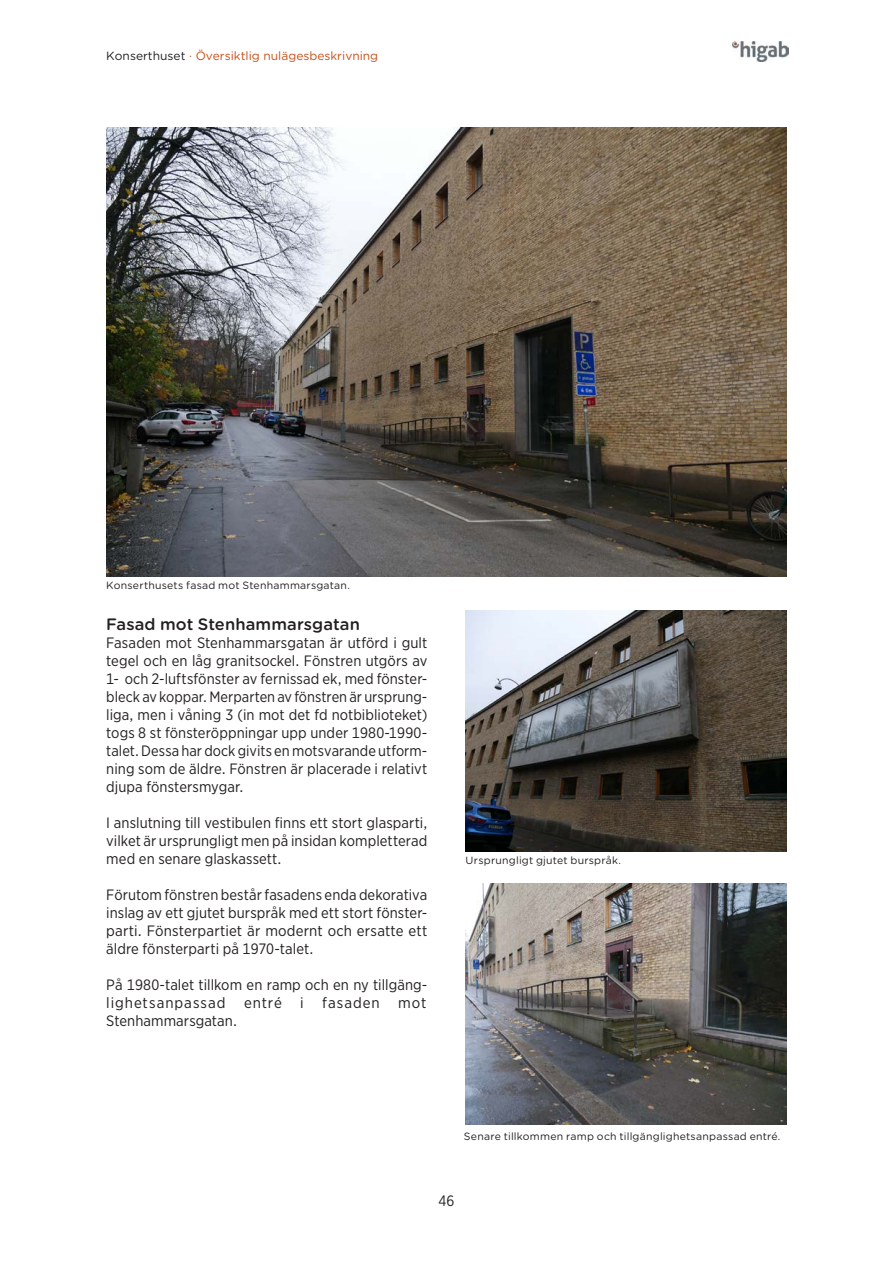
<style>
.page{position:relative;width:893px;height:1263px;background:#fff}
.page>*{position:absolute;margin:0;border:0;box-sizing:border-box;transform-origin:0 0}
.Underrubrik{font:500 16.5px "Gotham Rounded";letter-spacing:.005em;color:#231f20}
.Brödtext{font:15px/18px "Gotham Narrow";letter-spacing:.01em;color:#231f20;text-align:justify}
.t1{font:12px "Gotham Rounded";color:#c74f18}
.Bildtext{font:10.5px "Gotham Rounded";letter-spacing:.02em;color:#231f20}
.s1{color:#231f20}
</style>
<div class="page">
<img style="left:732px;top:41px;width:57px;height:21px">
<img style="left:106px;top:128px;width:681px;height:448px">
<img style="left:466px;top:610px;width:321px;height:241px">
<img style="left:466px;top:884px;width:321px;height:241px">
<p class="t1" style="left:106px;top:47px;width:273px"><span class="s1">Konserthuset</span> · Översiktlig nulägesbeskrivning</p>
<p class="Bildtext" style="left:106px;top:578px;width:245px">Konserthusets fasad mot Stenhammarsgatan.</p>
<p class="Underrubrik" style="left:106px;top:612px;width:255px">Fasad mot Stenhammarsgatan</p>
<p class="Brödtext" style="left:106px;top:633px;width:323px">Fasaden mot Stenhammarsgatan är utförd i gult tegel och en låg granitsockel. Fönstren utgörs av 1- och 2-luftsfönster av fernissad ek, med fönster&shy;bleck av koppar. Merparten av fönstren är ursprung&shy;liga, men i våning 3 (in mot det fd notbiblioteket) togs 8 st fönsteröppningar upp under 1980-1990- talet. Dessa har dock givits en motsvarande utform&shy;ning som de äldre. Fönstren är placerade i relativt djupa fönstersmygar.</p>
<p class="Brödtext" style="left:106px;top:813px;width:323px">I anslutning till vestibulen finns ett stort glasparti, vilket är ursprungligt men på insidan kompletterad med en senare glaskassett.</p>
<p class="Brödtext" style="left:106px;top:885px;width:323px">Förutom fönstren består fasadens enda dekorativa inslag av ett gjutet burspråk med ett stort fönster&shy;parti. Fönsterpartiet är modernt och ersatte ett äldre fönsterparti på 1970-talet.</p>
<p class="Brödtext" style="left:106px;top:975px;width:323px">På 1980-talet tillkom en ramp och en ny tillgäng&shy;lighetsanpassad entré i fasaden mot Stenhammarsgatan.</p>
<p class="Bildtext" style="left:466px;top:853px;width:157px">Ursprungligt gjutet burspråk.</p>
<p class="Bildtext" style="left:464px;top:1129px;width:318px">Senare tillkommen ramp och tillgänglighetsanpassad entré.</p>
<p class="Brödtext" style="left:438px;top:1191px;width:17px">46</p>
</div>
